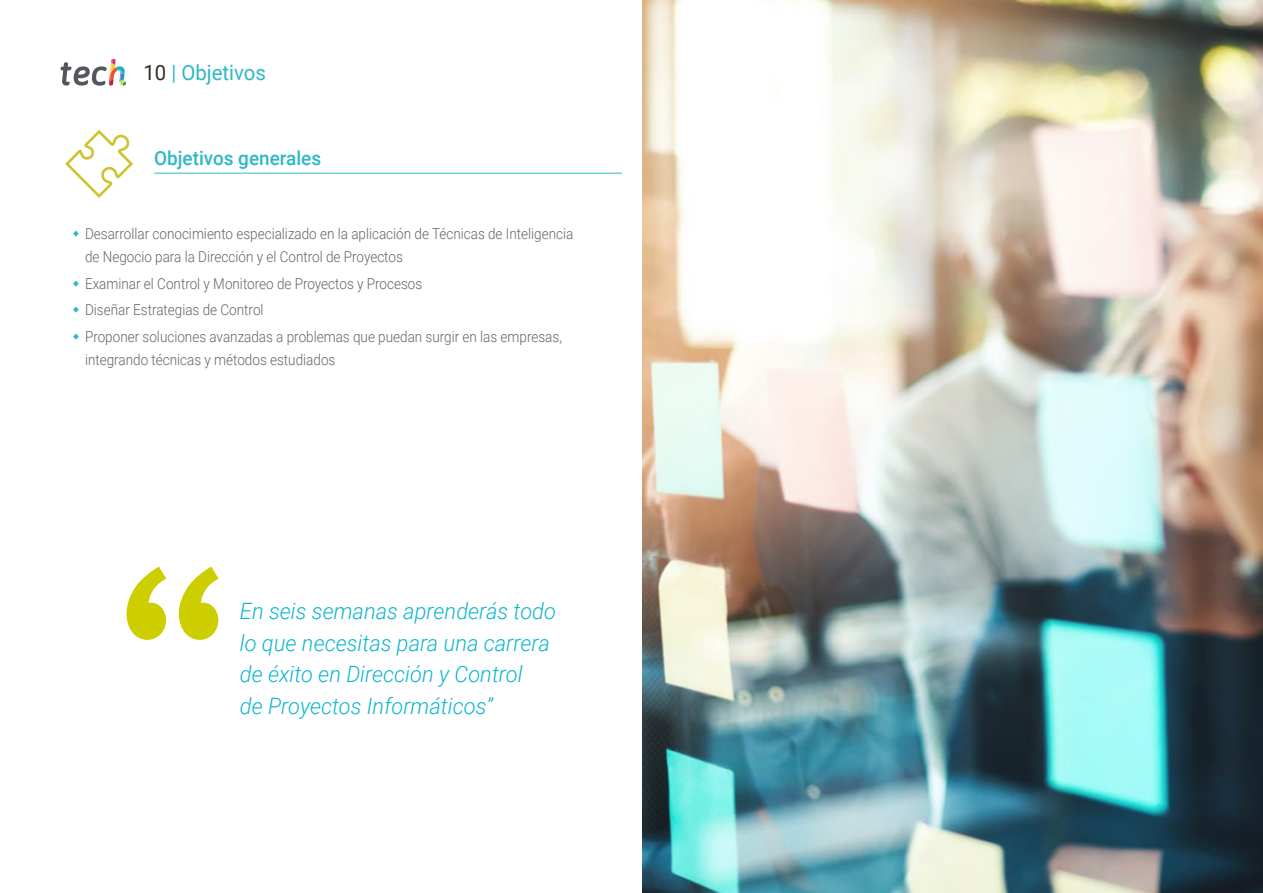
<style>
.page{position:relative;width:1263px;height:893px;background:#fff}
.page>*{position:absolute;margin:0;border:0;box-sizing:border-box;transform-origin:0 0}
.t1{font:italic 300 22.5px/31.5px "Roboto";color:#0fb6cf}
.t2{font:21px "Roboto";color:#2db8c5}
.t3{font:500 19.5px "Roboto";color:#2db8c5}
.t4{font:300 15px/26.7px "Roboto";color:#61646a;scale:.9 1}
.s1{color:#312e20}
</style>
<div class="page">
<svg style="left:65px;top:130px;width:68px;height:68px"></svg>
<img style="left:642px;top:0;width:621px;height:893px">
<svg style="left:61px;top:59px;width:65px;height:27px"></svg>
<svg style="left:126px;top:567px;width:93px;height:73px"></svg>
<hr style="left:154px;top:173px;width:468px;height:1px;background:#2db8c5">
<h2 class="t2" style="left:144px;top:57px;width:124px"><span class="s1">10</span> | Objetivos</h2>
<h3 class="t3" style="left:154px;top:144px;width:169px">Objetivos generales</h3>
<p class="t4" style="left:85px;top:222px;width:544px;line-height:22.5px">Desarrollar conocimiento especializado en la aplicación de Técnicas de Inteligencia de Negocio para la Dirección y el Control de Proyectos</p>
<p class="t4" style="left:85px;top:269px;width:531px">Examinar el Control y Monitoreo de Proyectos y Procesos<br>Diseñar Estrategias de Control<br>Proponer soluciones avanzadas a problemas que puedan surgir en las empresas,</p>
<p class="t4" style="left:85px;top:345px;width:280px">integrando técnicas y métodos estudiados</p>
<h1 class="t1" style="left:240px;top:595px;width:318px">En seis semanas aprenderás todo lo que necesitas para una carrera de éxito en Dirección y Control<br>de Proyectos Informáticos”</h1>
</div>
